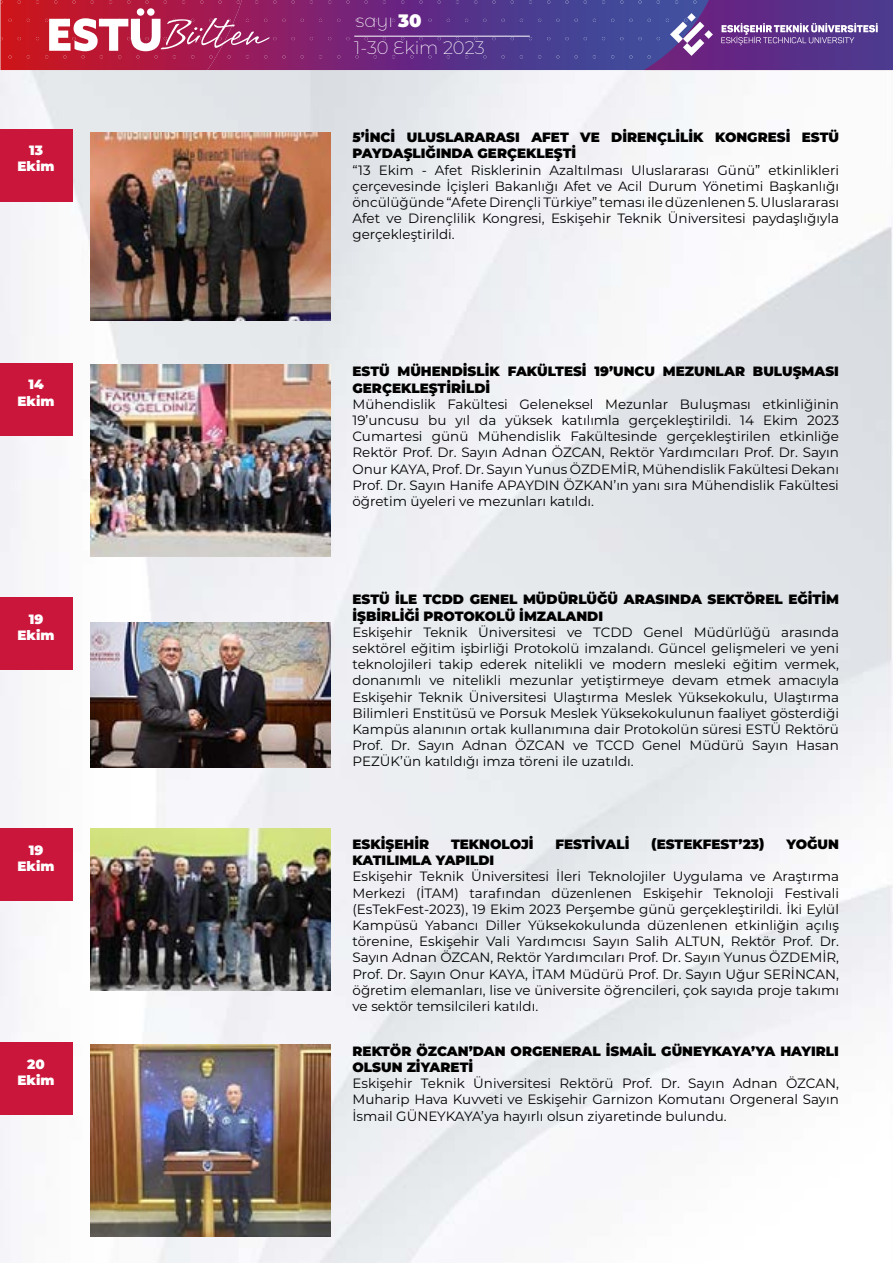
<style>
.page{position:relative;width:893px;height:1263px;background:#fff}
.page>*{position:absolute;margin:0;border:0;box-sizing:border-box;transform-origin:0 0}
.t1{font:200 18px/27.2px "Montserrat Alternates";color:#fff}
.t2{font:13.5px/16.2px "Montserrat";color:#000;text-align:justify}
.t3{font:900 13.5px/16.2px "Montserrat";color:#000}
.t4{font:900 13.5px/16.2px "Montserrat";color:#fff;text-align:center}
.s1{font-weight:900}
</style>
<div class="page">
<img style="left:0;top:70px;width:893px;height:1193px">
<svg style="left:0;top:0;width:893px;height:70px;background:#7c3a7d"></svg>
<div style="left:0;top:129px;width:72px;height:72px;background:#ca163a"></div>
<img style="left:91px;top:133px;width:240px;height:187px">
<div style="left:0;top:363px;width:72px;height:72px;background:#ca163a"></div>
<img style="left:91px;top:365px;width:240px;height:192px">
<div style="left:0;top:597px;width:72px;height:72px;background:#ca163a"></div>
<img style="left:91px;top:622px;width:240px;height:146px">
<hr style="left:354px;top:36px;width:176px;height:1px;background:#fff">
<div style="left:0;top:828px;width:72px;height:72px;background:#ca163a"></div>
<img style="left:91px;top:828px;width:240px;height:163px">
<div style="left:0;top:1043px;width:72px;height:72px;background:#ca163a"></div>
<img style="left:91px;top:1044px;width:240px;height:192px">
<p class="t4" style="left:17px;top:142px;width:39px">13<br>Ekim</p>
<p class="t4" style="left:17px;top:376px;width:39px">14<br>Ekim</p>
<p class="t4" style="left:17px;top:610px;width:39px">19<br>Ekim</p>
<p class="t4" style="left:17px;top:841px;width:39px">19<br>Ekim</p>
<p class="t4" style="left:17px;top:1055px;width:39px">20<br>Ekim</p>
<h1 class="t1" style="left:354px;top:6px;width:132px">sayı <span class="s1">30<br></span>1-30 Ekim 2023</h1>
<p class="t3" style="left:352px;top:128px;width:488px">5’İNCİ ULUSLARARASI AFET VE DİRENÇLİLİK KONGRESİ ESTÜ<br>PAYDAŞLIĞINDA GERÇEKLEŞTİ</p>
<p class="t2" style="left:352px;top:161px;width:488px">“13 Ekim - Afet Risklerinin Azaltılması Uluslararası Günü” etkinlikleri çerçevesinde İçişleri Bakanlığı Afet ve Acil Durum Yönetimi Başkanlığı öncülüğünde “Afete Dirençli Türkiye” teması ile düzenlenen 5. Uluslararası Afet ve Dirençlilik Kongresi, Eskişehir Teknik Üniversitesi paydaşlığıyla gerçekleştirildi.</p>
<p class="t3" style="left:352px;top:363px;width:488px">ESTÜ MÜHENDİSLİK FAKÜLTESİ 19’UNCU MEZUNLAR BULUŞMASI<br>GERÇEKLEŞTİRİLDİ</p>
<p class="t2" style="left:352px;top:395px;width:488px">Mühendislik Fakültesi Geleneksel Mezunlar Buluşması etkinliğinin 19’uncusu bu yıl da yüksek katılımla gerçekleştirildi. 14 Ekim 2023<br>Cumartesi günü Mühendislik Fakültesinde gerçekleştirilen etkinliğe Rektör Prof. Dr. Sayın Adnan ÖZCAN, Rektör Yardımcıları Prof. Dr. Sayın Onur KAYA, Prof. Dr. Sayın Yunus ÖZDEMİR, Mühendislik Fakültesi Dekanı Prof. Dr. Sayın Hanife APAYDIN ÖZKAN’ın yanı sıra Mühendislik Fakültesi öğretim üyeleri ve mezunları katıldı.</p>
<p class="t3" style="left:353px;top:591px;width:488px">ESTÜ İLE TCDD GENEL MÜDÜRLÜĞÜ ARASINDA SEKTÖREL EĞİTİM<br>İŞBİRLİĞİ PROTOKOLÜ İMZALANDI</p>
<p class="t2" style="left:353px;top:623px;width:488px">Eskişehir Teknik Üniversitesi ve TCDD Genel Müdürlüğü arasında sektörel eğitim işbirliği Protokolü imzalandı. Güncel gelişmeleri ve yeni teknolojileri takip ederek nitelikli ve modern mesleki eğitim vermek, donanımlı ve nitelikli mezunlar yetiştirmeye devam etmek amacıyla Eskişehir Teknik Üniversitesi Ulaştırma Meslek Yüksekokulu, Ulaştırma Bilimleri Enstitüsü ve Porsuk Meslek Yüksekokulunun faaliyet gösterdiği Kampüs alanının ortak kullanımına dair Protokolün süresi ESTÜ Rektörü Prof. Dr. Sayın Adnan ÖZCAN ve TCCD Genel Müdürü Sayın Hasan PEZÜK’ün katıldığı imza töreni ile uzatıldı.</p>
<p class="t3" style="left:353px;top:835px;width:78px">ESKİŞEHİR</p>
<p class="t3" style="left:451px;top:835px;width:84px">TEKNOLOJİ</p>
<p class="t3" style="left:555px;top:835px;width:76px">FESTİVALİ</p>
<p class="t3" style="left:651px;top:835px;width:115px">(ESTEKFEST’23)</p>
<p class="t3" style="left:786px;top:835px;width:54px">YOĞUN</p>
<p class="t3" style="left:353px;top:851px;width:143px">KATILIMLA YAPILDI</p>
<p class="t2" style="left:353px;top:868px;width:488px">Eskişehir Teknik Üniversitesi İleri Teknolojiler Uygulama ve Araştırma Merkezi (İTAM) tarafından düzenlenen Eskişehir Teknoloji Festivali (EsTekFest-2023), 19 Ekim 2023 Perşembe günü gerçekleştirildi. İki Eylül Kampüsü Yabancı Diller Yüksekokulunda düzenlenen etkinliğin açılış törenine, Eskişehir Vali Yardımcısı Sayın Salih ALTUN, Rektör Prof. Dr.<br>Sayın Adnan ÖZCAN, Rektör Yardımcıları Prof. Dr. Sayın Yunus ÖZDEMİR, Prof. Dr. Sayın Onur KAYA, İTAM Müdürü Prof. Dr. Sayın Uğur SERİNCAN, öğretim elemanları, lise ve üniversite öğrencileri, çok sayıda proje takımı ve sektör temsilcileri katıldı.</p>
<p class="t3" style="left:352px;top:1042px;width:488px">REKTÖR ÖZCAN’DAN ORGENERAL İSMAİL GÜNEYKAYA’YA HAYIRLI<br>OLSUN ZİYARETİ</p>
<p class="t2" style="left:352px;top:1075px;width:488px">Eskişehir Teknik Üniversitesi Rektörü Prof. Dr. Sayın Adnan ÖZCAN, Muharip Hava Kuvveti ve Eskişehir Garnizon Komutanı Orgeneral Sayın İsmail GÜNEYKAYA’ya hayırlı olsun ziyaretinde bulundu.</p>
</div>
